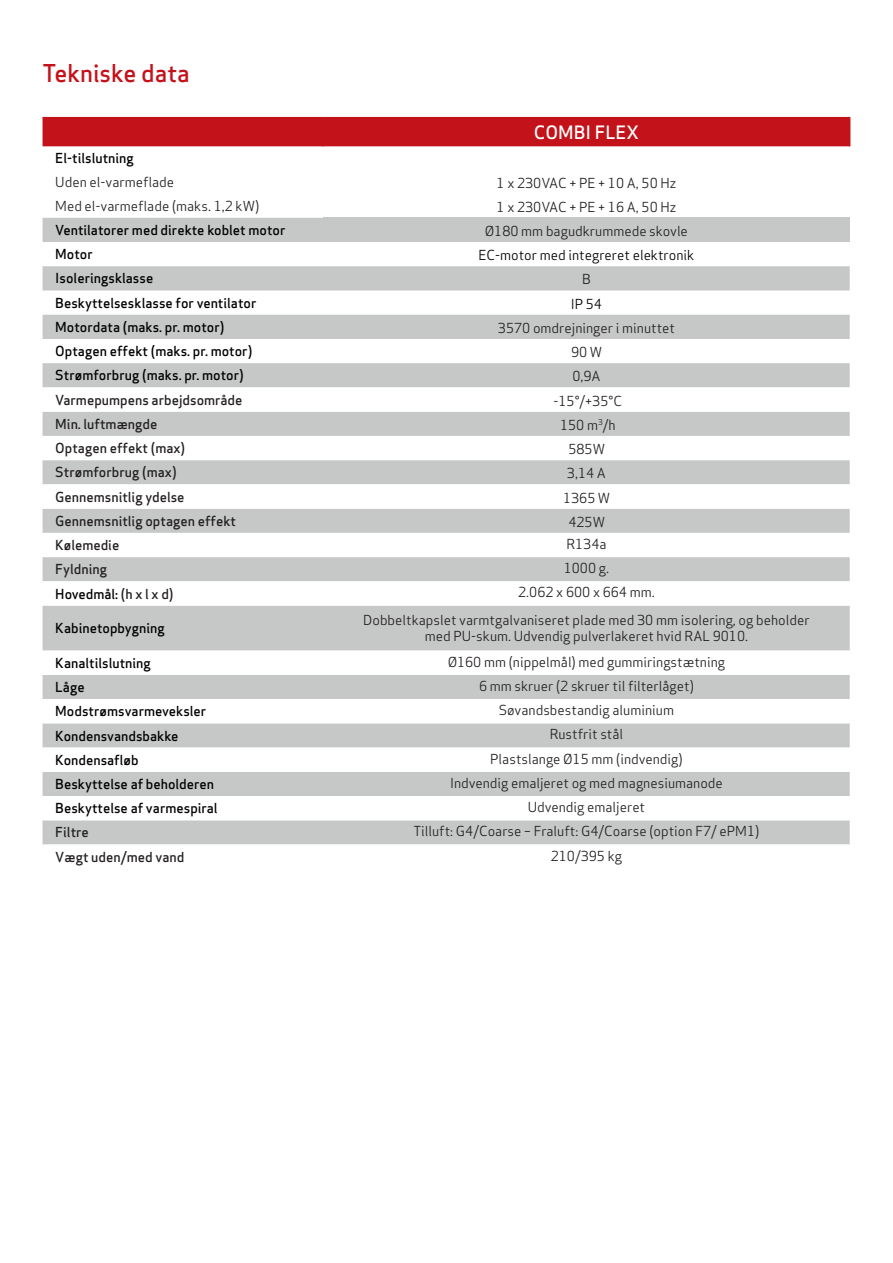
<style>
.page{position:relative;width:893px;height:1263px;background:#fff}
.page>*{position:absolute;margin:0;border:0;box-sizing:border-box;transform-origin:0 0}
.t1{font:500 24px "Apex Sans";color:#c4121a}
.t2{font:500 18px "Apex Sans";color:#fff}
.t3{font:13.5px/16.2px "Apex Sans";color:#231f20;text-align:center}
.t4{font:500 13.5px "Apex Sans";color:#000}
.t5{font:500 13.5px "Apex Sans";color:#231f20}
.t6{font:13.5px "Apex Sans";color:#000}
.s1{color:#231f20}
</style>
<div class="page">
<svg style="left:43px;top:218px;width:807px;height:169px;fill:#c6c8c8"></svg>
<div style="left:323px;top:218px;width:527px;height:24px;background:#c6c8c8"></div>
<svg style="left:43px;top:387px;width:807px;height:458px;fill:#c6c8c8"></svg>
<hr style="left:43px;top:117px;width:280px;height:1px;background:#c4121a">
<hr style="left:323px;top:117px;width:527px;height:1px;background:#c4121a">
<div style="left:43px;top:118px;width:807px;height:28px;background:#c4121a"></div>
<h1 class="t1" style="left:43px;top:52px;width:149px">Tekniske data</h1>
<h2 class="t2" style="left:534px;top:116px;width:107px">COMBI FLEX</h2>
<p class="t4" style="left:55px;top:146px;width:80px">El-tilslutning</p>
<p class="t3" style="left:55px;top:173px;width:120px">Uden el-varmeflade</p>
<p class="t3" style="left:497px;top:174px;width:181px">1 x 230VAC + PE + 10 A, 50 Hz</p>
<p class="t3" style="left:55px;top:197px;width:205px">Med el-varmeflade (maks. 1,2 kW)</p>
<p class="t3" style="left:497px;top:197px;width:181px">1 x 230VAC + PE + 16 A, 50 Hz</p>
<p class="t4" style="left:55px;top:218px;width:232px">Ventilatorer med direkte koblet motor</p>
<p class="t3" style="left:485px;top:222px;width:204px">Ø180 mm bagudkrummede skovle</p>
<p class="t4" style="left:55px;top:242px;width:39px">Motor</p>
<p class="t6" style="left:478px;top:244px;width:217px">EC-motor med integreret elektronik</p>
<p class="t4" style="left:55px;top:267px;width:100px">Isoleringsklasse</p>
<p class="t3" style="left:582px;top:270px;width:10px">B</p>
<p class="t4" style="left:55px;top:291px;width:203px">Beskyttelsesklasse for ventilator</p>
<p class="t6" style="left:571px;top:293px;width:33px">IP 54</p>
<p class="t4" style="left:55px;top:315px;width:171px">Motordata (maks. pr. motor)</p>
<p class="t3" style="left:498px;top:319px;width:179px">3570 omdrejninger i minuttet</p>
<p class="t4" style="left:55px;top:339px;width:199px">Optagen effekt (maks. pr. motor)</p>
<p class="t3" style="left:571px;top:343px;width:32px">90 W</p>
<p class="t4" style="left:55px;top:363px;width:190px">Strømforbrug (maks. pr. motor)</p>
<p class="t3" style="left:572px;top:367px;width:30px">0,9A</p>
<p class="t5" style="left:55px;top:388px;width:189px">Varmepumpens arbejdsområde</p>
<p class="t3" style="left:553px;top:391px;width:70px">-15°/+35°C</p>
<p class="t5" style="left:55px;top:412px;width:104px">Min. luftmængde</p>
<p class="t3" style="left:560px;top:415px;width:57px">150 m<sup>3</sup>/h</p>
<p class="t5" style="left:55px;top:436px;width:131px">Optagen effekt (max)</p>
<p class="t3" style="left:568px;top:440px;width:38px">585W</p>
<p class="t5" style="left:55px;top:460px;width:123px">Strømforbrug (max)</p>
<p class="t3" style="left:567px;top:464px;width:41px">3,14 A</p>
<p class="t5" style="left:55px;top:485px;width:131px">Gennemsnitlig ydelse</p>
<p class="t3" style="left:563px;top:488px;width:49px">1365 W</p>
<p class="t5" style="left:55px;top:509px;width:182px">Gennemsnitlig optagen effekt</p>
<p class="t3" style="left:568px;top:512px;width:38px">425W</p>
<p class="t5" style="left:55px;top:533px;width:66px">Kølemedie</p>
<p class="t3" style="left:566px;top:535px;width:42px">R134a</p>
<p class="t5" style="left:55px;top:557px;width:53px">Fyldning</p>
<p class="t3" style="left:564px;top:559px;width:47px">1000 g.</p>
<p class="t4" style="left:55px;top:582px;width:120px">Hovedmål: <span class="s1">(h x l x d)</span></p>
<p class="t3" style="left:518px;top:583px;width:138px">2.062 x 600 x 664 mm.</p>
<p class="t4" style="left:55px;top:616px;width:111px">Kabinetopbygning</p>
<p class="t3" style="left:363px;top:611px;width:448px">Dobbeltkapslet varmtgalvaniseret plade med 30 mm isolering, og beholder med PU-skum. Udvendig pulverlakeret hvid RAL 9010.</p>
<p class="t4" style="left:55px;top:651px;width:97px">Kanaltilslutning</p>
<p class="t3" style="left:448px;top:652px;width:279px">Ø160 mm (nippelmål) med gummiringstætning</p>
<p class="t4" style="left:55px;top:675px;width:31px">Låge</p>
<p class="t3" style="left:479px;top:677px;width:216px">6 mm skruer (2 skruer til filterlåget)</p>
<p class="t4" style="left:55px;top:699px;width:153px">Modstrømsvarmeveksler</p>
<p class="t3" style="left:499px;top:701px;width:177px">Søvandsbestandig aluminium</p>
<p class="t4" style="left:55px;top:724px;width:125px">Kondensvandsbakke</p>
<p class="t3" style="left:550px;top:725px;width:75px">Rustfrit stål</p>
<p class="t4" style="left:55px;top:748px;width:85px">Kondensafløb</p>
<p class="t3" style="left:490px;top:749px;width:194px">Plastslange Ø15 mm (indvendig)</p>
<p class="t4" style="left:55px;top:772px;width:160px">Beskyttelse af beholderen</p>
<p class="t3" style="left:450px;top:773px;width:274px">Indvendig emaljeret og med magnesiumanode</p>
<p class="t4" style="left:55px;top:796px;width:164px">Beskyttelse af varmespiral</p>
<p class="t3" style="left:528px;top:798px;width:119px">Udvendig emaljeret</p>
<p class="t5" style="left:55px;top:820px;width:35px">Filtre</p>
<p class="t3" style="left:414px;top:822px;width:347px">Tilluft: G4/Coarse – Fraluft: G4/Coarse (option F7/ ePM1)</p>
<p class="t5" style="left:55px;top:845px;width:131px">Vægt uden/med vand</p>
<p class="t3" style="left:551px;top:846px;width:73px">210/395 kg</p>
</div>
